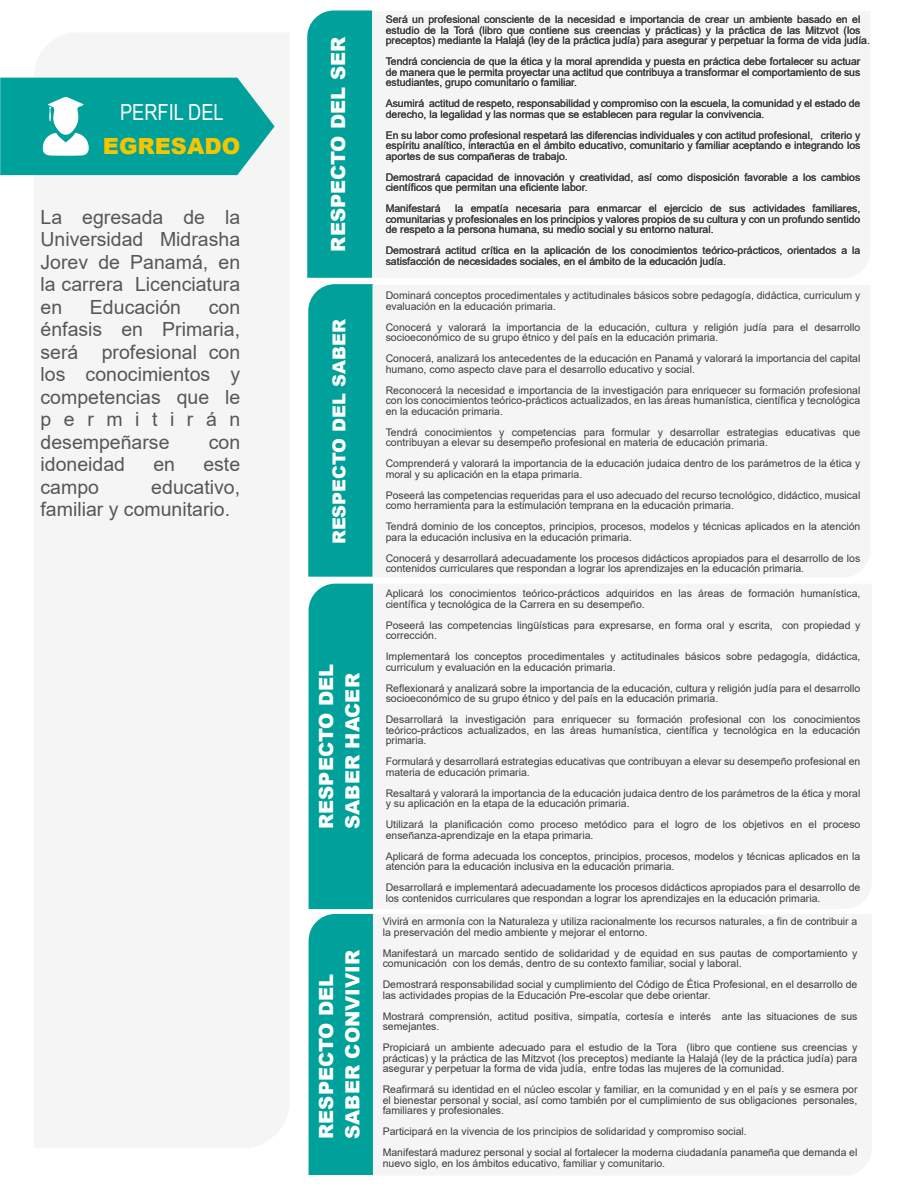
<style>
.page{position:relative;width:918px;height:1188px;background:#fff}
.page>*{position:absolute;margin:0;border:0;box-sizing:border-box;transform-origin:0 0}
.t1{font:22.2px "Arial Narrow";color:#fff}
.t2{font:900 22.2px "Arial";color:#f5c600}
.t3{font:19.5px/22.5px "Arial";color:#585757;text-align:justify}
.t4{font:900 19.5px/26.2px "Arial";color:#fff}
.t5{font:900 17.85px "Arial";color:#fff}
.t6{font:10.5px/10.5px "Arial";color:#3c3c3b}
</style>
<div class="page">
<div style="left:307px;top:10px;width:65px;height:268px;background:#00a19a"></div>
<div style="left:308px;top:284px;width:65px;height:293px;background:#00a19a"></div>
<div style="left:309px;top:584px;width:64px;height:591px;background:#00a19a"></div>
<svg style="left:0;top:78px;width:275px;height:97px;background:#21aca6"></svg>
<h1 class="t1" style="left:120px;top:96px;width:105px">PERFIL DEL</h1>
<h1 class="t2" style="left:103px;top:130px;width:139px">EGRESADO</h1>
<h2 class="t3" style="left:41px;top:206px;width:201px">La egresada de la Universidad Midrasha Jorev de Panamá, en la carrera Licenciatura en</h2>
<h2 class="t3" style="left:90px;top:296px;width:93px">Educación</h2>
<h2 class="t3" style="left:41px;top:296px;width:201px;text-indent:168px">con énfasis en Primaria, será profesional con los conocimientos y competencias que le permitirán desempeñarse</h2>
<h2 class="t3" style="left:209px;top:431px;width:33px">con</h2>
<h2 class="t3" style="left:41px;top:453px;width:86px">idoneidad</h2>
<h2 class="t3" style="left:153px;top:453px;width:23px">en</h2>
<h2 class="t3" style="left:203px;top:453px;width:38px">este</h2>
<h2 class="t3" style="left:41px;top:476px;width:60px">campo</h2>
<h2 class="t3" style="left:41px;top:476px;width:201px;text-indent:111px">educativo, familiar y comunitario.</h2>
<h2 class="t4" style="left:324px;top:252px;width:216px;rotate:-90deg">RESPECTO DEL SER</h2>
<h3 class="t5" style="left:326px;top:544px;width:226px;rotate:-90deg">RESPECTO DEL SABER</h3>
<h2 class="t4" style="left:313px;top:829px;width:167px;rotate:-90deg">RESPECTO DEL<br>SABER HACER</h2>
<h2 class="t4" style="left:313px;top:1139px;width:190px;rotate:-90deg">RESPECTO DEL<br>SABER CONVIVIR</h2>
<p class="t6" style="left:386px;top:14px;width:486px">Será un profesional consciente de la necesidad e importancia de crear un ambiente basado en el estudio de la Torá (libro que contiene sus creencias y prácticas) y la práctica de las Mitzvot (los preceptos) mediante la Halajá (ley de la práctica judía) para asegurar y perpetuar la forma de vida judía.</p>
<p class="t6" style="left:386px;top:56px;width:476px;text-align:justify">Tendrá conciencia de que la ética y la moral aprendida y puesta en práctica debe fortalecer su actuar de manera que le permita proyectar una actitud que contribuya a transformar el comportamiento de sus estudiantes, grupo comunitario o familiar.</p>
<p class="t6" style="left:386px;top:98px;width:476px">Asumirá actitud de respeto, responsabilidad y compromiso con la escuela, la comunidad y el estado de derecho, la legalidad y las normas que se establecen para regular la convivencia.</p>
<p class="t6" style="left:386px;top:130px;width:476px;text-align:justify">En su labor como profesional respetará las diferencias individuales y con actitud profesional, criterio y espíritu analítico, interactúa en el ámbito educativo, comunitario y familiar aceptando e integrando los aportes de sus compañeras de trabajo.</p>
<p class="t6" style="left:386px;top:172px;width:476px">Demostrará capacidad de innovación y creatividad, así como disposición favorable a los cambios científicos que permitan una eficiente labor.</p>
<p class="t6" style="left:386px;top:203px;width:56px">Manifestará</p>
<p class="t6" style="left:386px;top:203px;width:476px;text-align:justify;text-indent:70px">la empatía necesaria para enmarcar el ejercicio de sus actividades familiares, comunitarias y profesionales en los principios y valores propios de su cultura y con un profundo sentido de respeto a la persona humana, su medio social y su entorno natural.</p>
<p class="t6" style="left:386px;top:245px;width:476px">Demostrará actitud crítica en la aplicación de los conocimientos teórico-prácticos, orientados a la satisfacción de necesidades sociales, en el ámbito de la educación judía.</p>
<p class="t6" style="left:386px;top:290px;width:476px">Dominará conceptos procedimentales y actitudinales básicos sobre pedagogía, didáctica, curriculum y evaluación en la educación primaria.</p>
<p class="t6" style="left:386px;top:322px;width:476px">Conocerá y valorará la importancia de la educación, cultura y religión judía para el desarrollo socioeconómico de su grupo étnico y del país en la educación primaria.</p>
<p class="t6" style="left:386px;top:353px;width:476px">Conocerá, analizará los antecedentes de la educación en Panamá y valorará la importancia del capital humano, como aspecto clave para el desarrollo educativo y social.</p>
<p class="t6" style="left:386px;top:385px;width:476px;text-align:justify">Reconocerá la necesidad e importancia de la investigación para enriquecer su formación profesional con los conocimientos teórico-prácticos actualizados, en las áreas humanística, científica y tecnológica en la educación primaria.</p>
<p class="t6" style="left:386px;top:427px;width:476px">Tendrá conocimientos y competencias para formular y desarrollar estrategias educativas que contribuyan a elevar su desempeño profesional en materia de educación primaria.</p>
<p class="t6" style="left:386px;top:458px;width:476px">Comprenderá y valorará la importancia de la educación judaica dentro de los parámetros de la ética y moral y su aplicación en la etapa primaria.</p>
<p class="t6" style="left:386px;top:490px;width:476px">Poseerá las competencias requeridas para el uso adecuado del recurso tecnológico, didáctico, musical como herramienta para la estimulación temprana en la educación primaria.</p>
<p class="t6" style="left:386px;top:521px;width:476px">Tendrá dominio de los conceptos, principios, procesos, modelos y técnicas aplicados en la atención para la educación inclusiva en la educación primaria.</p>
<p class="t6" style="left:386px;top:553px;width:476px">Conocerá y desarrollará adecuadamente los procesos didácticos apropiados para el desarrollo de los contenidos curriculares que respondan a lograr los aprendizajes en la educación primaria.</p>
<p class="t6" style="left:386px;top:588px;width:476px">Aplicará los conocimientos teórico-prácticos adquiridos en las áreas de formación humanística, científica y tecnológica de la Carrera en su desempeño.</p>
<p class="t6" style="left:386px;top:620px;width:476px">Poseerá las competencias lingüísticas para expresarse, en forma oral y escrita, con propiedad y corrección.</p>
<p class="t6" style="left:386px;top:651px;width:476px">Implementará los conceptos procedimentales y actitudinales básicos sobre pedagogía, didáctica, curriculum y evaluación en la educación primaria.</p>
<p class="t6" style="left:386px;top:683px;width:476px">Reflexionará y analizará sobre la importancia de la educación, cultura y religión judía para el desarrollo socioeconómico de su grupo étnico y del país en la educación primaria.</p>
<p class="t6" style="left:386px;top:714px;width:476px;text-align:justify">Desarrollará la investigación para enriquecer su formación profesional con los conocimientos teórico-prácticos actualizados, en las áreas humanística, científica y tecnológica en la educación primaria.</p>
<p class="t6" style="left:386px;top:756px;width:476px">Formulará y desarrollará estrategias educativas que contribuyan a elevar su desempeño profesional en materia de educación primaria.</p>
<p class="t6" style="left:386px;top:788px;width:476px">Resaltará y valorará la importancia de la educación judaica dentro de los parámetros de la ética y moral y su aplicación en la etapa de la educación primaria.</p>
<p class="t6" style="left:386px;top:819px;width:476px">Utilizará la planificación como proceso metódico para el logro de los objetivos en el proceso enseñanza-aprendizaje en la etapa primaria.</p>
<p class="t6" style="left:386px;top:851px;width:476px">Aplicará de forma adecuada los conceptos, principios, procesos, modelos y técnicas aplicados en la atención para la educación inclusiva en la educación primaria.</p>
<p class="t6" style="left:386px;top:882px;width:476px">Desarrollará e implementará adecuadamente los procesos didácticos apropiados para el desarrollo de los contenidos curriculares que respondan a lograr los aprendizajes en la educación primaria.</p>
<p class="t6" style="left:383px;top:916px;width:476px">Vivirá en armonía con la Naturaleza y utiliza racionalmente los recursos naturales, a fin de contribuir a la preservación del medio ambiente y mejorar el entorno.</p>
<p class="t6" style="left:383px;top:948px;width:476px">Manifestará un marcado sentido de solidaridad y de equidad en sus pautas de comportamiento y comunicación con los demás, dentro de su contexto familiar, social y laboral.</p>
<p class="t6" style="left:383px;top:979px;width:476px">Demostrará responsabilidad social y cumplimiento del Código de Ética Profesional, en el desarrollo de las actividades propias de la Educación Pre-escolar que debe orientar.</p>
<p class="t6" style="left:383px;top:1011px;width:476px">Mostrará comprensión, actitud positiva, simpatía, cortesía e interés ante las situaciones de sus semejantes.</p>
<p class="t6" style="left:383px;top:1042px;width:476px;text-align:justify">Propiciará un ambiente adecuado para el estudio de la Tora (libro que contiene sus creencias y prácticas) y la práctica de las Mitzvot (los preceptos) mediante la Halajá (ley de la práctica judía) para asegurar y perpetuar la forma de vida judía, entre todas las mujeres de la comunidad.</p>
<p class="t6" style="left:383px;top:1084px;width:476px;text-align:justify">Reafirmará su identidad en el núcleo escolar y familiar, en la comunidad y en el país y se esmera por el bienestar personal y social, así como también por el cumplimiento de sus obligaciones personales, familiares y profesionales.</p>
<p class="t6" style="left:383px;top:1121px;width:476px;line-height:21px">Participará en la vivencia de los principios de solidaridad y compromiso social.<br>Manifestará madurez personal y social al fortalecer la moderna ciudadanía panameña que demanda el</p>
<p class="t6" style="left:383px;top:1158px;width:284px">nuevo siglo, en los ámbitos educativo, familiar y comunitario.</p>
</div>
